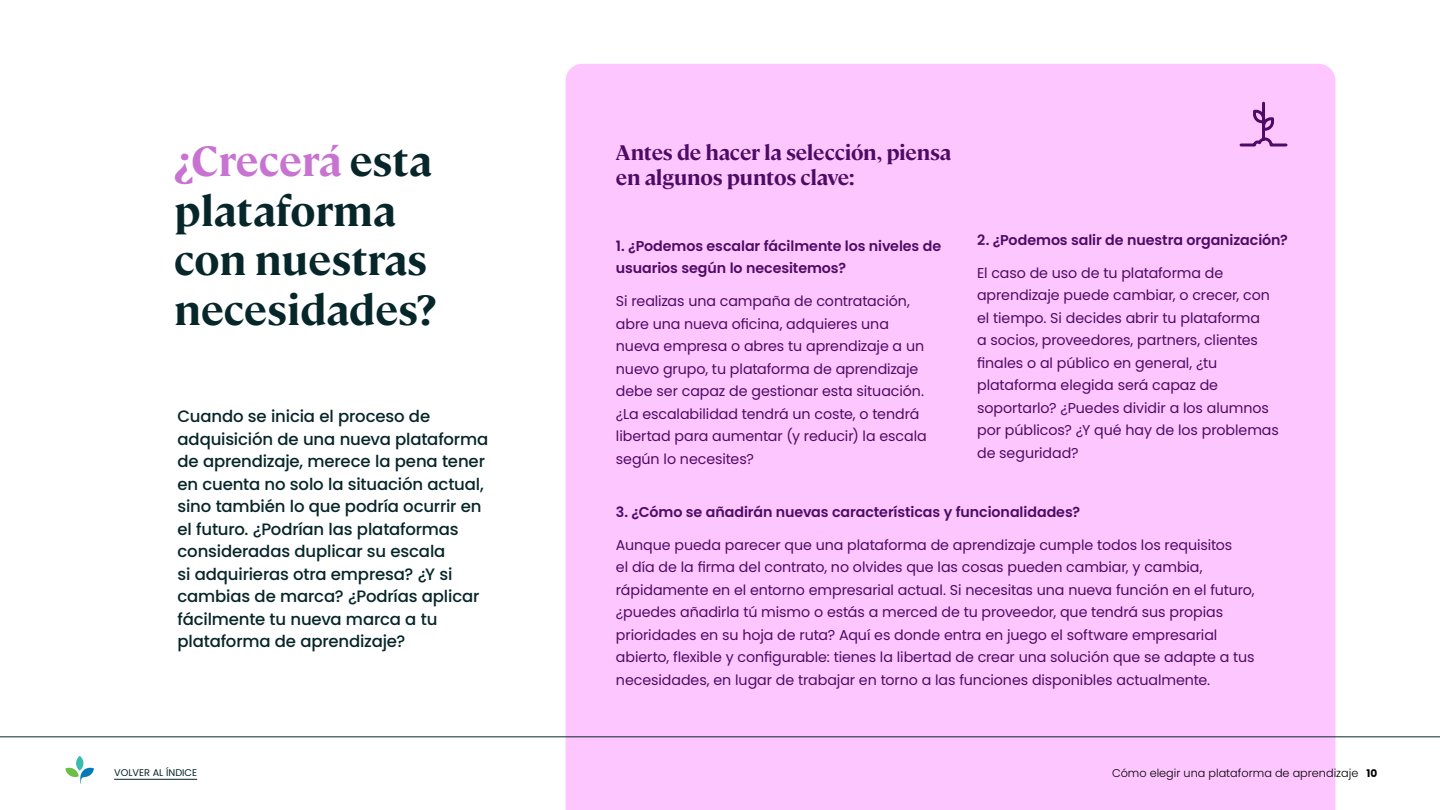
<style>
.page{position:relative;width:1440px;height:810px;background:#fff}
.page>*{position:absolute;margin:0;border:0;box-sizing:border-box;transform-origin:0 0}
.t1{font:700 42px/49.5px "Cambon";color:#07262a}
.t2{font:700 21px/24.8px "Cambon";letter-spacing:-.01em;color:#4d0b65}
.t3{font:500 16.5px/22.5px "Poppins";letter-spacing:-.01em;color:#07262a}
.t4{font:14.25px/22.5px "Poppins";letter-spacing:-.005em;color:#4d0b65}
.t5{font:600 14.25px/22.5px "Poppins";letter-spacing:-.005em;color:#4d0b65}
.t6{font:300 11.25px "Poppins";color:#000}
.t7{font:9.75px "Poppins";color:#07262a}
.s1{color:#c873d1}
.s2{font-weight:700;font-size:10.5px}
</style>
<div class="page">
<div style="left:566px;top:64px;width:769px;height:746px;background:#fec6ff"></div>
<hr style="left:0;top:737px;width:1440px;height:1px;background:#07262a">
<svg style="left:1238px;top:100px;width:51px;height:48px;background:#e0a6e5"></svg>
<div style="left:76px;top:756px;width:7px;height:15px;background:#36bdb0;border-radius:50%"></div>
<svg style="left:65px;top:767px;width:29px;height:17px"></svg>
<hr style="left:114px;top:779px;width:83px;height:1px;background:#07262a">
<h1 class="t1" style="left:174px;top:133px;width:263px"><span class="s1">¿Crecerá</span> esta plataforma con nuestras necesidades?</h1>
<p class="t3" style="left:178px;top:405px;width:312px">Cuando se inicia el proceso de adquisición de una nueva plataforma de aprendizaje, merece la pena tener en cuenta no solo la situación actual, sino también lo que podría ocurrir en el futuro. ¿Podrían las plataformas consideradas duplicar su escala<br>si adquirieras otra empresa? ¿Y si cambias de marca? ¿Podrías aplicar fácilmente tu nueva marca a tu plataforma de aprendizaje?</p>
<h2 class="t2" style="left:616px;top:138px;width:337px">Antes de hacer la selección, piensa en algunos puntos clave:</h2>
<p class="t5" style="left:616px;top:235px;width:327px">1. ¿Podemos escalar fácilmente los niveles de usuarios según lo necesitemos?</p>
<p class="t4" style="left:616px;top:290px;width:312px">Si realizas una campaña de contratación, abre una nueva oficina, adquieres una nueva empresa o abres tu aprendizaje a un nuevo grupo, tu plataforma de aprendizaje debe ser capaz de gestionar esta situación. ¿La escalabilidad tendrá un coste, o tendrá libertad para aumentar (y reducir) la escala según lo necesites?</p>
<p class="t5" style="left:977px;top:228px;width:312px">2. ¿Podemos salir de nuestra organización?</p>
<p class="t4" style="left:977px;top:262px;width:303px">El caso de uso de tu plataforma de aprendizaje puede cambiar, o crecer, con el tiempo. Si decides abrir tu plataforma<br>a socios, proveedores, partners, clientes finales o al público en general, ¿tu plataforma elegida será capaz de soportarlo? ¿Puedes dividir a los alumnos por públicos? ¿Y qué hay de los problemas de seguridad?</p>
<p class="t5" style="left:616px;top:501px;width:466px">3. ¿Cómo se añadirán nuevas características y funcionalidades?</p>
<p class="t4" style="left:616px;top:534px;width:640px">Aunque pueda parecer que una plataforma de aprendizaje cumple todos los requisitos<br>el día de la firma del contrato, no olvides que las cosas pueden cambiar, y cambia, rápidamente en el entorno empresarial actual. Si necesitas una nueva función en el futuro, ¿puedes añadirla tú mismo o estás a merced de tu proveedor, que tendrá sus propias prioridades en su hoja de ruta? Aquí es donde entra en juego el software empresarial abierto, flexible y configurable: tienes la libertad de crear una solución que se adapte a tus necesidades, en lugar de trabajar en torno a las funciones disponibles actualmente.</p>
<p class="t7" style="left:114px;top:766px;width:85px">VOLVER AL ÍNDICE</p>
<p class="t6" style="left:1112px;top:766px;width:267px">Cómo elegir una plataforma de aprendizaje <span class="s2">10</span></p>
</div>
